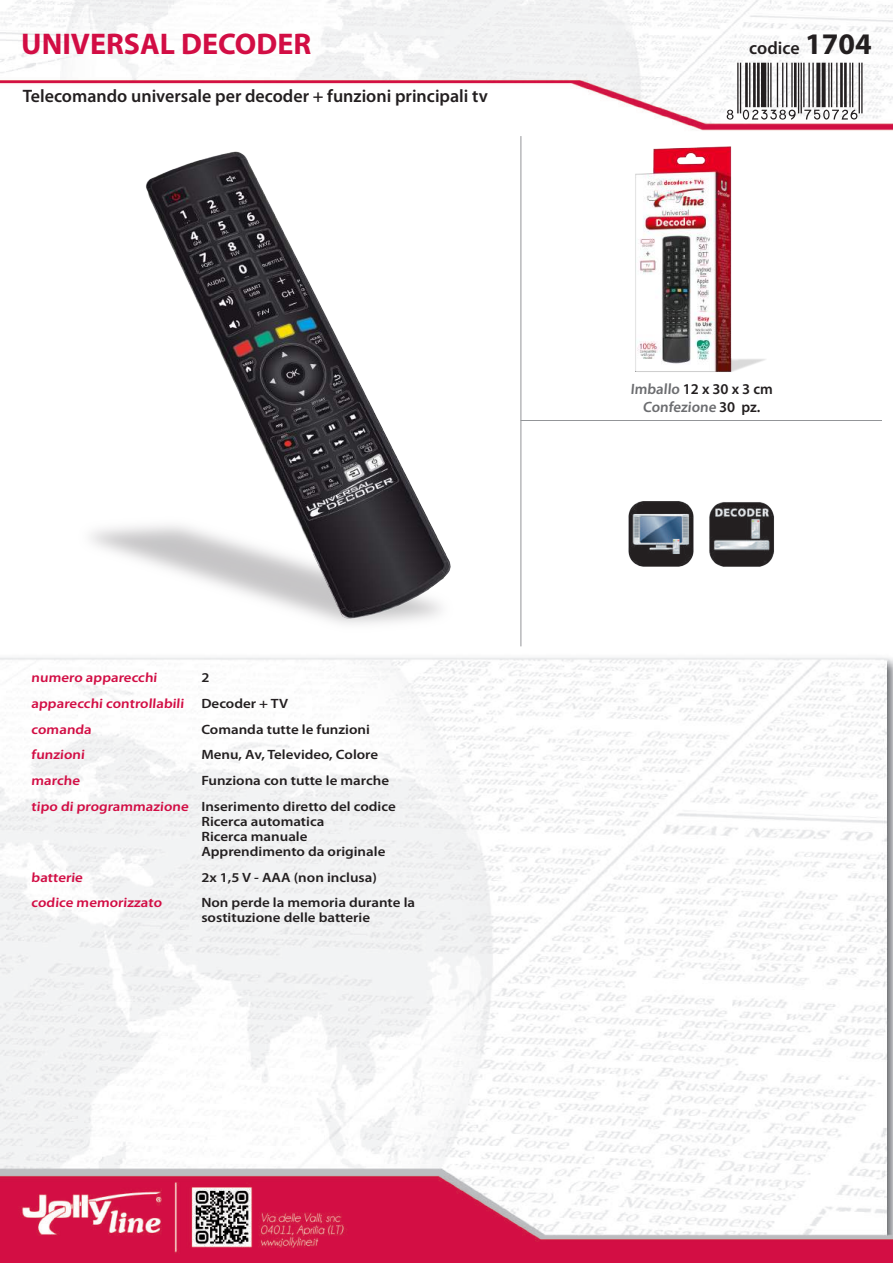
<style>
.page{position:relative;width:893px;height:1263px;background:#fff}
.page>*{position:absolute;margin:0;border:0;box-sizing:border-box;transform-origin:0 0}
.t1{font:700 30px "Myriad Pro";color:#d20d44}
.t2{font:600 18px "Myriad Pro";color:#231f20}
.t3{font:600 15px/18px "Myriad Pro";color:#6c6d70;text-align:center}
.t4{font:600 13.5px/15px "Myriad Pro";color:#231f20;scale:1.11 1}
.t5{font:600 13.5px/25.8px "Myriad Pro";color:#d20d44;scale:1.11 1}
.s1{color:#231f20}
.s2{color:#d20d44}
.s3{font-weight:700;font-size:30px}
</style>
<div class="page">
<img style="left:0;top:0;width:893px;height:1263px">
<img style="left:68px;top:142px;width:395px;height:498px">
<img style="left:595px;top:427px;width:213px;height:213px">
<img style="left:631px;top:142px;width:141px;height:234px">
<hr style="left:521px;top:136px;width:1px;height:510px;background:#939598">
<hr style="left:520px;top:420px;width:362px;height:1px;background:#939598">
<svg style="left:727px;top:62px;width:135px;height:57px"></svg>
<h1 class="t1" style="left:21px;top:24px;width:291px">UNIVERSAL DECODER</h1>
<h2 class="t2" style="left:23px;top:84px;width:467px">Telecomando universale per decoder + funzioni principali tv</h2>
<p class="t5" style="left:31px;top:664px;width:116px">numero apparecchi</p>
<p class="t5" style="left:31px;top:664px;width:233px;text-indent:170px"><span class="s1">2<br></span>apparecchi controllabili <span class="s1">Decoder + TV </span>comanda</p>
<p class="t4" style="left:201px;top:721px;width:153px">Comanda tutte le funzioni</p>
<p class="t5" style="left:31px;top:741px;width:51px">funzioni</p>
<p class="t4" style="left:201px;top:747px;width:161px">Menu, Av, Televideo, Colore</p>
<p class="t5" style="left:31px;top:767px;width:47px">marche</p>
<p class="t4" style="left:31px;top:767px;width:330px;line-height:25.8px;text-indent:170px">Funziona con tutte le marche <span class="s2">tipo di programmazione</span> Inserimento diretto del codice</p>
<p class="t4" style="left:201px;top:813px;width:167px">Ricerca automatica<br>Ricerca manuale<br>Apprendimento da originale</p>
<p class="t5" style="left:31px;top:864px;width:49px">batterie</p>
<p class="t4" style="left:201px;top:869px;width:160px">2x 1,5 V - AAA (non inclusa)</p>
<p class="t5" style="left:31px;top:890px;width:120px">codice memorizzato</p>
<p class="t4" style="left:201px;top:895px;width:194px">Non perde la memoria durante la sostituzione delle batterie</p>
<h2 class="t2" style="left:749px;top:36px;width:124px">codice <span class="s3">1704</span></h2>
<p class="t3" style="left:630px;top:379px;width:144px">Imballo <span class="s1">12 x 30 x 3 cm<br></span>Confezione <span class="s1">30 pz.</span></p>
</div>
